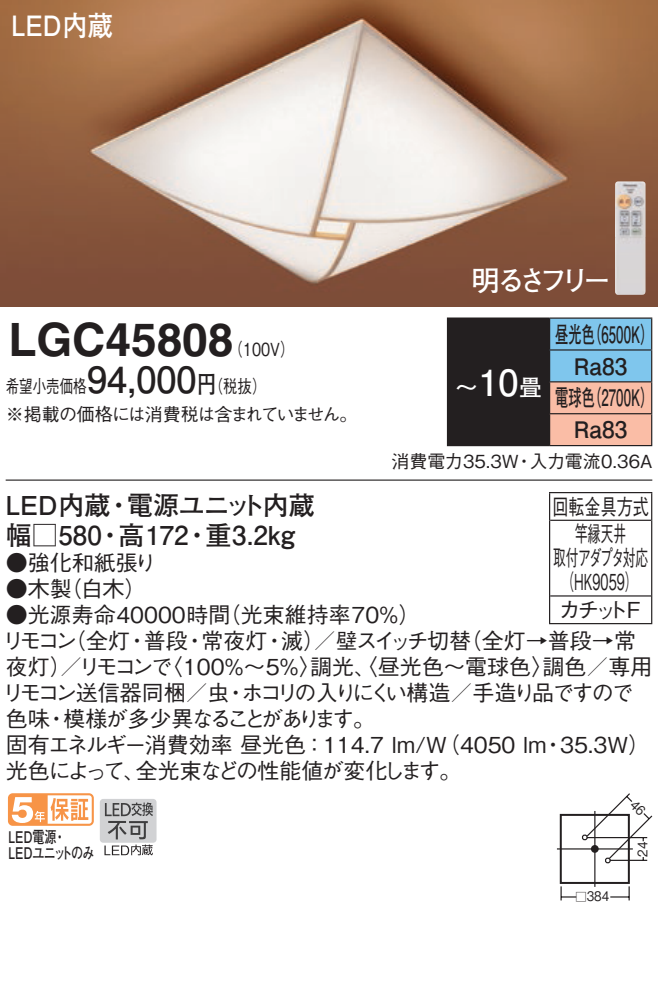
<style>
.page{position:relative;width:658px;height:983px;background:#fff}
.page>*{position:absolute;margin:0;border:0;box-sizing:border-box;transform-origin:0 0}
.t1{font:700 46px "Helvetica LT Std";color:#231f20}
.t2{font:700 36px "Futo Go B101 Pro";color:#231f20}
.t3{font:700 36px "Futo Go B101 Pro";color:#fff}
.t4{font:700 28px "Futo Go B101 Pro";letter-spacing:-.1em;color:#fff}
.t5{font:700 28px "Futo Go B101 Pro";letter-spacing:-.1em;color:#fff;scale:.9 1}
.t6{font:700 26px "Futo Go B101 Pro";color:#231f20}
.t7{font:700 26px "Futo Go B101 Pro";letter-spacing:-.05em;color:#231f20}
.t8{font:700 22.8px/32px "Futo Go B101 Pro";color:#231f20;scale:.58 1}
.t9{font:700 22.8px "Futo Go B101 Pro";color:#231f20}
.t10{font:700 22.8px "Futo Go B101 Pro";color:#fff}
.t11{font:500 22px/26px "Gothic BBB Pro";color:#231f20}
.t12{font:500 22px/26px "Gothic BBB Pro";letter-spacing:-.09em;color:#231f20}
.t13{font:500 22px "Gothic BBB Pro";letter-spacing:-.145em;color:#231f20}
.t14{font:500 22px/24px "Gothic BBB Pro";color:#231f20;text-align:center;scale:.58 1}
.t15{font:500 22px "Gothic BBB Pro";letter-spacing:-.13em;color:#231f20}
.t16{font:500 22px/27.6px "Gothic BBB Pro";color:#231f20;text-align:center;scale:.73 1}
.t17{font:500 18px/28px "Gothic BBB Pro";letter-spacing:-.04em;color:#231f20;scale:.75 1}
.t18{font:500 18px "Gothic BBB Pro";color:#231f20}
.t19{font:500 18px "Gothic BBB Pro";color:#231f20;scale:.8 1}
.t20{font:700 16px/16px "Futo Go B101 Pro";letter-spacing:-.005em;color:#231f20;scale:.75 1}
.t21{font:500 13.2px "Gothic BBB Pro";color:#231f20;scale:.9 1}
.t22{font:500 11.2px "Gothic BBB Pro";color:#231f20}
.s1{font-family:"Futo Go B101 Pro";font-weight:700;font-size:24px}
</style>
<div class="page">
<img style="left:0;top:0;width:658px;height:306px">
<img style="left:615px;top:181px;width:30px;height:114px">
<div style="left:447px;top:318px;width:102px;height:128px;background:#231f20"></div>
<svg style="left:550px;top:319px;width:101px;height:126px;background:#bcc0c8"></svg>
<hr style="left:549px;top:317px;width:103px;height:2px;background:#231f20">
<hr style="left:651px;top:319px;width:1px;height:30px;background:#231f20">
<hr style="left:549px;top:349px;width:103px;height:2px;background:#231f20">
<hr style="left:651px;top:351px;width:1px;height:30px;background:#231f20">
<hr style="left:549px;top:381px;width:103px;height:2px;background:#231f20">
<hr style="left:651px;top:382px;width:1px;height:31px;background:#231f20">
<hr style="left:549px;top:413px;width:103px;height:1px;background:#231f20">
<hr style="left:651px;top:414px;width:1px;height:31px;background:#231f20">
<hr style="left:549px;top:445px;width:103px;height:1px;background:#231f20">
<hr style="left:447px;top:317px;width:102px;height:2px;background:#231f20">
<hr style="left:549px;top:319px;width:1px;height:30px;background:#231f20">
<hr style="left:549px;top:351px;width:1px;height:30px;background:#231f20">
<hr style="left:549px;top:382px;width:1px;height:31px;background:#231f20">
<hr style="left:549px;top:414px;width:1px;height:31px;background:#231f20">
<hr style="left:6px;top:479px;width:646px;height:2px;background:#231f20">
<svg style="left:549px;top:493px;width:1px;height:27px"></svg>
<hr style="left:549px;top:520px;width:1px;height:76px;background:#231f20">
<svg style="left:549px;top:596px;width:1px;height:27px"></svg>
<hr style="left:549px;top:492px;width:103px;height:1px;background:#231f20">
<hr style="left:550px;top:520px;width:101px;height:1px;background:#231f20">
<hr style="left:550px;top:595px;width:101px;height:2px;background:#231f20">
<svg style="left:651px;top:493px;width:1px;height:27px"></svg>
<hr style="left:651px;top:520px;width:1px;height:76px;background:#231f20">
<svg style="left:651px;top:596px;width:1px;height:27px"></svg>
<hr style="left:549px;top:623px;width:103px;height:1px;background:#231f20">
<div style="left:581px;top:834px;width:7px;height:7px;border:1px solid #231f20"></div>
<div style="left:604px;top:857px;width:7px;height:7px;border:1px solid #231f20"></div>
<hr style="left:610px;top:860px;width:37px;height:1px;background:#231f20">
<hr style="left:594px;top:811px;width:1px;height:76px;background:#231f20">
<hr style="left:557px;top:848px;width:75px;height:2px;background:#231f20">
<svg style="left:560px;top:886px;width:16px;height:14px"></svg>
<svg style="left:610px;top:886px;width:19px;height:14px"></svg>
<div style="left:559px;top:814px;width:71px;height:70px;border:2px solid #231f20"></div>
<svg style="left:8px;top:793px;width:86px;height:33px"></svg>
<div style="left:100px;top:799px;width:56px;height:44px;background:#d1d2d4;border-radius:3px"></div>
<svg style="left:104px;top:845px;width:49px;height:10px"></svg>
<svg style="left:105px;top:802px;width:48px;height:37px"></svg>
<svg style="left:585px;top:793px;width:67px;height:67px"></svg>
<p class="t5" style="left:11px;top:3px;width:114px">LED内蔵</p>
<p class="t4" style="left:472px;top:258px;width:141px">明るさフリー</p>
<h1 class="t1" style="left:8px;top:311px;width:226px">LGC45808</h1>
<p class="t19" style="left:197px;top:372px;width:88px">（<span class="s1">円</span>税抜(</p>
<p class="t8" style="left:588px;top:315px;width:115px">（6500 (K</p>
<p class="t8" style="left:555px;top:315px;width:70px">昼光色</p>
<p class="t9" style="left:574px;top:348px;width:55px">Ra83</p>
<p class="t8" style="left:588px;top:379px;width:115px">（2700 (K</p>
<p class="t19" style="left:229px;top:334px;width:84px">（100 (V</p>
<h2 class="t2" style="left:87px;top:351px;width:111px">94,000</h2>
<h2 class="t3" style="left:478px;top:353px;width:42px">10</h2>
<p class="t17" style="left:6px;top:370px;width:471px">希望小売価格<br>※掲載の価格には消費税は含まれていません。</p>
<p class="t10" style="left:519px;top:369px;width:24px">畳</p>
<p class="t10" style="left:455px;top:369px;width:24px">～</p>
<p class="t8" style="left:574px;top:379px;width:94px;text-indent:-19px">電球色<br>Ra83</p>
<p class="t18" style="left:530px;top:446px;width:124px">入力電流0.36A</p>
<p class="t18" style="left:391px;top:446px;width:129px">消費電力35.3W</p>
<p class="t18" style="left:515px;top:446px;width:19px">・</p>
<p class="t6" style="left:6px;top:484px;width:106px">LED内蔵</p>
<p class="t7" style="left:127px;top:484px;width:189px">電源ユニット内蔵</p>
<p class="t6" style="left:106px;top:484px;width:27px">・</p>
<p class="t6" style="left:205px;top:514px;width:91px">重3.2kg</p>
<p class="t6" style="left:6px;top:514px;width:98px">幅□580</p>
<p class="t11" style="left:60px;top:547px;width:98px;text-indent:-54px">●強化和紙張り（白木(</p>
<p class="t6" style="left:118px;top:514px;width:72px">高172</p>
<p class="t6" style="left:97px;top:514px;width:27px">・</p>
<p class="t6" style="left:184px;top:514px;width:27px">・</p>
<p class="t11" style="left:6px;top:573px;width:68px">●木製</p>
<p class="t11" style="left:219px;top:599px;width:203px">（光束維持率70％(</p>
<p class="t11" style="left:6px;top:599px;width:226px">●光源寿命40000時間</p>
<p class="t16" style="left:552px;top:490px;width:133px">回転金具方式竿縁天井</p>
<p class="t14" style="left:553px;top:543px;width:166px">取付アダプタ対応（HK9059(</p>
<p class="t11" style="left:558px;top:594px;width:83px">カチットF</p>
<p class="t11" style="left:64px;top:625px;width:67px">（全灯</p>
<p class="t15" style="left:281px;top:623px;width:192px">滅／）壁スイッチ切替</p>
<p class="t11" style="left:460px;top:625px;width:177px">（全灯→普段→常</p>
<p class="t11" style="left:144px;top:625px;width:45px">普段</p>
<p class="t11" style="left:201px;top:625px;width:67px">常夜灯</p>
<p class="t11" style="left:2px;top:625px;width:76px">リモコン</p>
<p class="t11" style="left:126px;top:625px;width:24px">・</p>
<p class="t11" style="left:184px;top:625px;width:23px">・</p>
<p class="t11" style="left:263px;top:625px;width:23px">・</p>
<p class="t11" style="left:160px;top:651px;width:395px">〈100％～5％調光、〈昼光色～電球色〉</p>
<p class="t11" style="left:300px;top:651px;width:23px">〉</p>
<p class="t11" style="left:6px;top:651px;width:78px">夜灯／）</p>
<p class="t11" style="left:542px;top:651px;width:111px">調色／専用</p>
<p class="t11" style="left:79px;top:651px;width:96px">リモコンで</p>
<p class="t12" style="left:63px;top:677px;width:313px;text-indent:-61px">リモコン送信器同梱／虫<br>模様が多少異なることがあります。</p>
<p class="t13" style="left:241px;top:675px;width:394px">ホコリの入りにくい構造／手造り品ですので</p>
<p class="t11" style="left:225px;top:677px;width:23px">・</p>
<p class="t11" style="left:6px;top:703px;width:46px">色味</p>
<p class="t11" style="left:46px;top:703px;width:23px">・</p>
<p class="t11" style="left:136px;top:729px;width:412px;text-indent:-130px">固有エネルギー消費効率昼光色：114.7 lm （W/ 4050 lm全光束などの性能値が変化します。</p>
<p class="t11" style="left:560px;top:729px;width:92px">35.3W(</p>
<p class="t11" style="left:542px;top:729px;width:23px">・</p>
<p class="t11" style="left:6px;top:755px;width:141px">光色によって、</p>
<p class="t20" style="left:8px;top:826px;width:116px">LED電源<br>LEDユニットのみ</p>
<p class="t20" style="left:54px;top:826px;width:18px">・</p>
<p class="t21" style="left:586px;top:885px;width:26px">384</p>
<p class="t22" style="left:575px;top:888px;width:13px">□</p>
<p class="t21" style="left:631px;top:857px;width:18px;rotate:-90deg">24</p>
</div>
